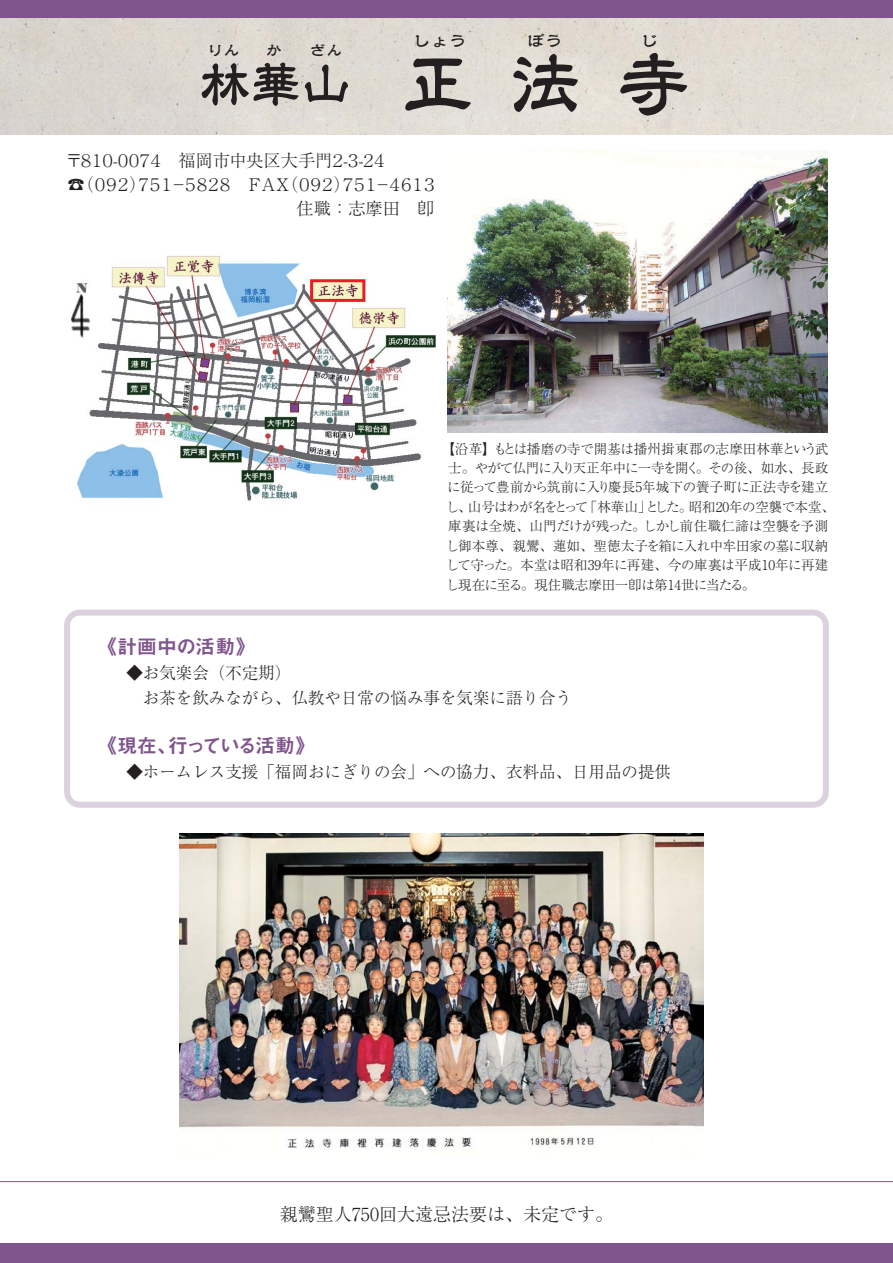
<style>
.page{position:relative;width:893px;height:1263px;background:#fff}
.page>*{position:absolute;margin:0;border:0;box-sizing:border-box;transform-origin:0 0}
.t1{font:50.4px "Reisho 101 Std Medium 90 pv RKSJ H";color:#231f20}
.t2{font:19.8px "Midashi Go Pr 6 MB31 90 pv RKSJ H";letter-spacing:-.095em;color:#80548d}
.t3{font:19.8px "Midashi Go Pr 6 MB31 90 pv RKSJ H";letter-spacing:-.03em;color:#80548d}
.t4{font:18px "Ryumin Pr 6 Light 90 pv RKSJ H";color:#231f20}
.t5{font:17.25px "Ryumin Pr 6 Light 90 pv RKSJ H";letter-spacing:-.335em;color:#231f20}
.t6{font:17.25px "Ryumin Pr 6 Light 90 pv RKSJ H";letter-spacing:-.03em;color:#231f20}
.t7{font:16.5px/24.8px "Ryumin Pr 6 Light 90 pv RKSJ H";color:#231f20}
.t8{font:16.2px "Reisho 101 Std Medium 90 pv RKSJ H";color:#231f20;scale:1.11 1}
.t9{font:14.85px "Reisho 101 Std Medium 90 pv RKSJ H";color:#231f20;scale:1.11 1}
.t10{font:13.5px/19.5px "Ryumin Pr 6 Light 90 pv RKSJ H";letter-spacing:-.02em;color:#231f20}
.s1{font-size:72px}
</style>
<div class="page">
<div style="left:0;top:0;width:893px;height:19px;background:#80548d"></div>
<div style="left:0;top:1243px;width:893px;height:20px;background:#80548d"></div>
<img style="left:0;top:19px;width:893px;height:115px">
<img style="left:70px;top:256px;width:380px;height:245px">
<div style="left:310px;top:279px;width:55px;height:23px;border:3px solid #ed1c24"></div>
<img style="left:448px;top:151px;width:380px;height:281px">
<img style="left:179px;top:834px;width:525px;height:314px">
<div style="left:64px;top:610px;width:765px;height:198px;border:6px solid #dcd2df;border-radius:13px"></div>
<hr style="left:0;top:1181px;width:893px;height:1px;background:#80548d">
<p class="t8" style="left:413px;top:35px;width:50px">しょう</p>
<p class="t8" style="left:527px;top:35px;width:34px">ぼう</p>
<p class="t8" style="left:640px;top:35px;width:18px">じ</p>
<p class="t9" style="left:207px;top:45px;width:31px">りん</p>
<p class="t9" style="left:266px;top:45px;width:16px">か</p>
<p class="t9" style="left:309px;top:45px;width:31px">ざん</p>
<h1 class="t1" style="left:200px;top:66px;width:491px">林華山　<span class="s1">正法寺</span></h1>
<p class="t6" style="left:66px;top:154px;width:324px">〒８１０-００７４　福岡市中央区大手門２-３-２４</p>
<p class="t5" style="left:68px;top:178px;width:372px">☎（０９２）７５１－５８２８　FAX（０９２）７５１－４６１３</p>
<p class="t5" style="left:297px;top:202px;width:140px">住職：志摩田　卽</p>
<p class="t10" style="left:446px;top:441px;width:391px;text-indent:-4px">【沿革】もとは播磨の寺で開基は播州揖東郡の志摩田林華という武士。やがて仏門に入り天正年中に一寺を開く。その後、如水、長政に従って豊前から筑前に入り慶長5年城下の簀子町に正法寺を建立し、山号はわが名をとって「林華山」とした。昭和20年の空襲で本堂、庫裏は全焼、山門だけが残った。しかし前住職仁諦は空襲を予測し御本尊、親鸞、蓮如、聖徳太子を箱に入れ中牟田家の墓に収納して守った。本堂は昭和39年に再建、今の庫裏は平成10年に再建し現在に至る。現住職志摩田一卽は第14世に当たる。</p>
<h2 class="t3" style="left:97px;top:639px;width:160px">《計画中の活動》</h2>
<p class="t7" style="left:126px;top:663px;width:447px">◆お気楽会（不定期）<br>　お茶を飲みながら、仏教や日常の悩み事を気楽に語り合う</p>
<h2 class="t2" style="left:97px;top:738px;width:220px">《現在、行っている活動》</h2>
<p class="t7" style="left:126px;top:762px;width:546px">◆ホームレス支援「福岡おにぎりの会」への協力、衣料品、日用品の提供</p>
<h3 class="t4" style="left:280px;top:1208px;width:335px">親鸞聖人750回大遠忌法要は、未定です。</h3>
</div>
